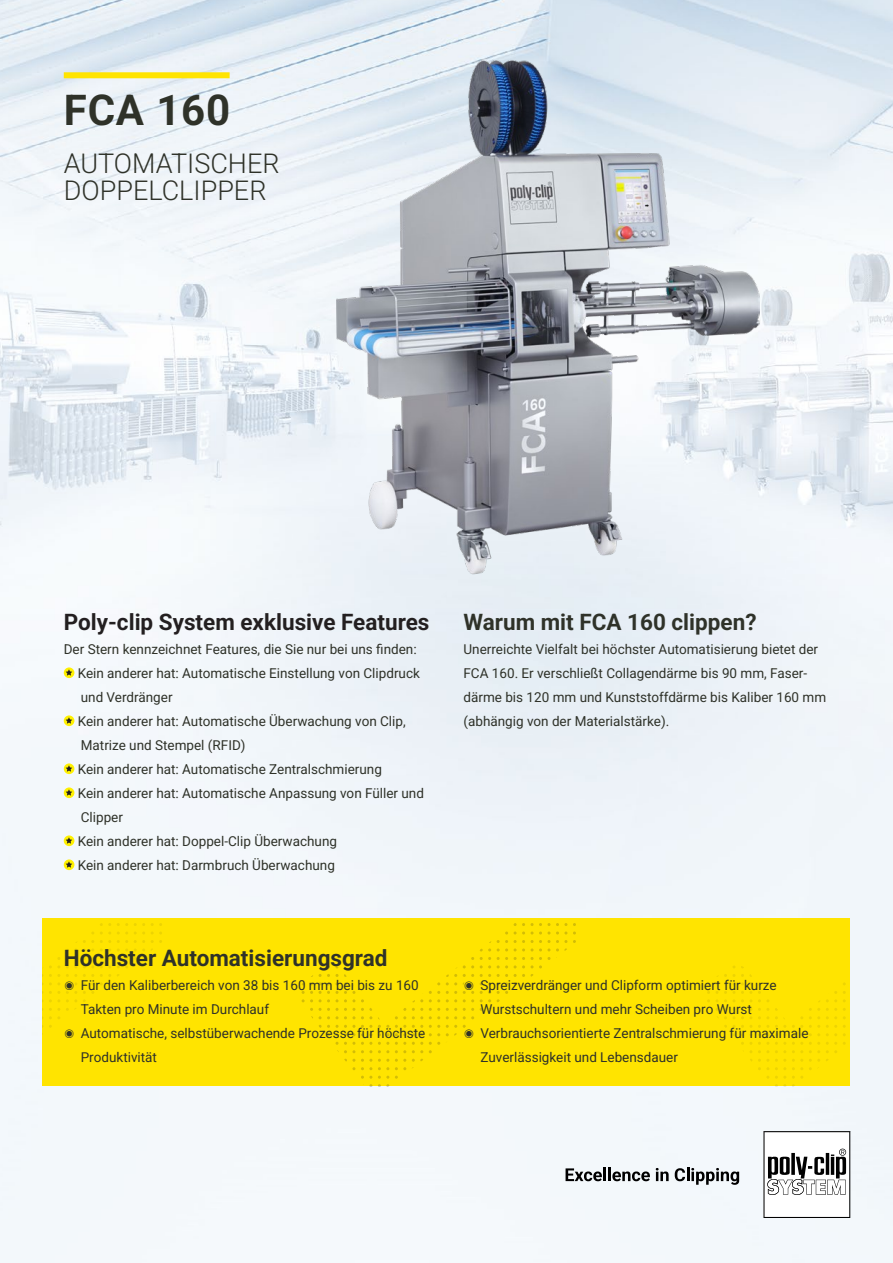
<style>
.page{position:relative;width:893px;height:1263px;background:#fff}
.page>*{position:absolute;margin:0;border:0;box-sizing:border-box;transform-origin:0 0}
.t1{font:700 42px "Roboto";letter-spacing:.02em;color:#2f3229}
.t2{font:300 27px/27px "Roboto";color:#2f3229}
.t3{font:700 22.5px "Roboto";color:#2f3229}
.t4{font:700 22.5px "Roboto";color:#231f20}
.t5{font:13.5px/24px "Roboto";color:#2f3229}
.s1{color:#ffe400}
</style>
<div class="page">
<img style="left:0;top:0;width:893px;height:1263px">
<img style="left:336px;top:61px;width:424px;height:514px">
<div style="left:64px;top:72px;width:166px;height:6px;background:#ffe400"></div>
<div style="left:43px;top:918px;width:807px;height:168px;background:#ffe400"></div>
<svg style="left:792px;top:1076px;width:11px;height:10px"></svg>
<svg style="left:775px;top:1076px;width:11px;height:10px"></svg>
<svg style="left:809px;top:1059px;width:11px;height:11px"></svg>
<svg style="left:792px;top:1059px;width:11px;height:11px"></svg>
<svg style="left:775px;top:1059px;width:11px;height:11px"></svg>
<svg style="left:758px;top:1059px;width:11px;height:11px"></svg>
<svg style="left:826px;top:1042px;width:11px;height:11px"></svg>
<svg style="left:809px;top:1042px;width:11px;height:11px"></svg>
<svg style="left:792px;top:1042px;width:11px;height:11px"></svg>
<svg style="left:775px;top:1042px;width:11px;height:11px"></svg>
<svg style="left:758px;top:1042px;width:11px;height:11px"></svg>
<svg style="left:741px;top:1042px;width:11px;height:11px"></svg>
<svg style="left:843px;top:1025px;width:3px;height:11px"></svg>
<svg style="left:826px;top:1025px;width:11px;height:11px"></svg>
<svg style="left:809px;top:1025px;width:11px;height:11px"></svg>
<svg style="left:792px;top:1025px;width:11px;height:11px"></svg>
<svg style="left:775px;top:1025px;width:11px;height:11px"></svg>
<svg style="left:758px;top:1025px;width:11px;height:11px"></svg>
<svg style="left:741px;top:1025px;width:11px;height:11px"></svg>
<svg style="left:724px;top:1025px;width:11px;height:11px"></svg>
<svg style="left:843px;top:1008px;width:3px;height:11px"></svg>
<svg style="left:826px;top:1008px;width:11px;height:11px"></svg>
<svg style="left:809px;top:1008px;width:11px;height:11px"></svg>
<svg style="left:775px;top:1008px;width:10px;height:11px"></svg>
<svg style="left:758px;top:1008px;width:11px;height:11px"></svg>
<svg style="left:741px;top:1008px;width:11px;height:11px"></svg>
<svg style="left:716px;top:1008px;width:19px;height:11px"></svg>
<svg style="left:843px;top:991px;width:3px;height:11px"></svg>
<svg style="left:826px;top:991px;width:11px;height:11px"></svg>
<svg style="left:758px;top:991px;width:11px;height:11px"></svg>
<svg style="left:741px;top:991px;width:11px;height:11px"></svg>
<svg style="left:707px;top:991px;width:28px;height:11px"></svg>
<svg style="left:741px;top:974px;width:11px;height:11px"></svg>
<svg style="left:707px;top:974px;width:28px;height:11px"></svg>
<svg style="left:49px;top:1008px;width:11px;height:11px"></svg>
<svg style="left:83px;top:991px;width:11px;height:11px"></svg>
<svg style="left:66px;top:991px;width:11px;height:11px"></svg>
<svg style="left:49px;top:991px;width:11px;height:11px"></svg>
<svg style="left:100px;top:974px;width:11px;height:11px"></svg>
<svg style="left:83px;top:974px;width:11px;height:11px"></svg>
<svg style="left:66px;top:974px;width:11px;height:11px"></svg>
<svg style="left:49px;top:974px;width:11px;height:11px"></svg>
<svg style="left:117px;top:957px;width:11px;height:11px"></svg>
<svg style="left:100px;top:957px;width:11px;height:11px"></svg>
<svg style="left:83px;top:957px;width:11px;height:11px"></svg>
<svg style="left:66px;top:957px;width:11px;height:11px"></svg>
<svg style="left:49px;top:957px;width:11px;height:11px"></svg>
<svg style="left:151px;top:940px;width:11px;height:11px"></svg>
<svg style="left:134px;top:940px;width:11px;height:11px"></svg>
<svg style="left:117px;top:940px;width:11px;height:11px"></svg>
<svg style="left:100px;top:940px;width:11px;height:11px"></svg>
<svg style="left:83px;top:940px;width:11px;height:11px"></svg>
<svg style="left:151px;top:923px;width:11px;height:11px"></svg>
<svg style="left:134px;top:923px;width:11px;height:11px"></svg>
<svg style="left:117px;top:923px;width:11px;height:11px"></svg>
<svg style="left:100px;top:923px;width:11px;height:11px"></svg>
<svg style="left:378px;top:1076px;width:11px;height:10px"></svg>
<svg style="left:361px;top:1076px;width:11px;height:10px"></svg>
<svg style="left:412px;top:1059px;width:11px;height:9px"></svg>
<svg style="left:395px;top:1059px;width:11px;height:11px"></svg>
<svg style="left:378px;top:1059px;width:11px;height:11px"></svg>
<svg style="left:361px;top:1059px;width:11px;height:11px"></svg>
<svg style="left:344px;top:1059px;width:11px;height:11px"></svg>
<svg style="left:429px;top:1042px;width:11px;height:11px"></svg>
<svg style="left:412px;top:1042px;width:11px;height:11px"></svg>
<svg style="left:395px;top:1042px;width:11px;height:11px"></svg>
<svg style="left:378px;top:1042px;width:11px;height:11px"></svg>
<svg style="left:361px;top:1042px;width:11px;height:11px"></svg>
<svg style="left:335px;top:1042px;width:20px;height:11px"></svg>
<svg style="left:446px;top:1025px;width:11px;height:11px"></svg>
<svg style="left:429px;top:1025px;width:11px;height:11px"></svg>
<svg style="left:412px;top:1025px;width:11px;height:11px"></svg>
<svg style="left:395px;top:1025px;width:11px;height:11px"></svg>
<svg style="left:378px;top:1025px;width:11px;height:11px"></svg>
<svg style="left:361px;top:1025px;width:11px;height:11px"></svg>
<svg style="left:319px;top:1025px;width:36px;height:11px"></svg>
<svg style="left:463px;top:1008px;width:11px;height:11px"></svg>
<svg style="left:446px;top:1008px;width:11px;height:11px"></svg>
<svg style="left:429px;top:1008px;width:11px;height:11px"></svg>
<svg style="left:412px;top:1008px;width:11px;height:11px"></svg>
<svg style="left:395px;top:1008px;width:11px;height:11px"></svg>
<svg style="left:361px;top:1008px;width:11px;height:11px"></svg>
<svg style="left:319px;top:1008px;width:36px;height:11px"></svg>
<svg style="left:310px;top:1008px;width:3px;height:11px"></svg>
<svg style="left:497px;top:991px;width:11px;height:11px"></svg>
<svg style="left:480px;top:991px;width:11px;height:11px"></svg>
<svg style="left:463px;top:991px;width:11px;height:11px"></svg>
<svg style="left:446px;top:991px;width:11px;height:11px"></svg>
<svg style="left:429px;top:991px;width:11px;height:11px"></svg>
<svg style="left:412px;top:999px;width:11px;height:3px"></svg>
<svg style="left:319px;top:991px;width:36px;height:11px"></svg>
<svg style="left:301px;top:991px;width:12px;height:11px"></svg>
<svg style="left:514px;top:974px;width:11px;height:11px"></svg>
<svg style="left:497px;top:974px;width:11px;height:11px"></svg>
<svg style="left:480px;top:974px;width:11px;height:11px"></svg>
<svg style="left:463px;top:974px;width:11px;height:11px"></svg>
<svg style="left:446px;top:974px;width:11px;height:11px"></svg>
<svg style="left:319px;top:974px;width:34px;height:11px"></svg>
<svg style="left:302px;top:975px;width:11px;height:10px"></svg>
<svg style="left:531px;top:957px;width:19px;height:11px"></svg>
<svg style="left:514px;top:957px;width:11px;height:11px"></svg>
<svg style="left:497px;top:957px;width:11px;height:11px"></svg>
<svg style="left:480px;top:957px;width:11px;height:11px"></svg>
<svg style="left:463px;top:957px;width:11px;height:11px"></svg>
<svg style="left:327px;top:965px;width:12px;height:3px"></svg>
<svg style="left:556px;top:940px;width:11px;height:11px"></svg>
<svg style="left:531px;top:940px;width:19px;height:11px"></svg>
<svg style="left:514px;top:940px;width:11px;height:11px"></svg>
<svg style="left:497px;top:940px;width:11px;height:11px"></svg>
<svg style="left:480px;top:941px;width:11px;height:10px"></svg>
<svg style="left:573px;top:923px;width:3px;height:11px"></svg>
<svg style="left:556px;top:923px;width:11px;height:11px"></svg>
<svg style="left:531px;top:923px;width:19px;height:11px"></svg>
<svg style="left:514px;top:923px;width:11px;height:11px"></svg>
<svg style="left:763px;top:1131px;width:87px;height:87px"></svg>
<svg style="left:566px;top:1168px;width:84px;height:13px"></svg>
<svg style="left:656px;top:1168px;width:13px;height:13px"></svg>
<svg style="left:675px;top:1168px;width:64px;height:17px"></svg>
<svg style="left:64px;top:667px;width:10px;height:11px"></svg>
<svg style="left:66px;top:669px;width:6px;height:7px"></svg>
<svg style="left:64px;top:715px;width:10px;height:11px"></svg>
<svg style="left:66px;top:717px;width:6px;height:7px"></svg>
<svg style="left:64px;top:763px;width:10px;height:11px"></svg>
<svg style="left:66px;top:765px;width:6px;height:7px"></svg>
<svg style="left:64px;top:787px;width:10px;height:11px"></svg>
<svg style="left:66px;top:789px;width:6px;height:7px"></svg>
<svg style="left:64px;top:835px;width:10px;height:11px"></svg>
<svg style="left:66px;top:837px;width:6px;height:7px"></svg>
<svg style="left:64px;top:859px;width:10px;height:11px"></svg>
<svg style="left:66px;top:861px;width:6px;height:7px"></svg>
<h1 class="t1" style="left:64px;top:81px;width:168px">FCA 160</h1>
<h2 class="t2" style="left:64px;top:149px;width:217px">AUTOMATISCHER<br>DOPPELCLIPPER</h2>
<h3 class="t4" style="left:64px;top:606px;width:367px">Poly-clip System exklusive Features</h3>
<p class="t5" style="left:78px;top:637px;width:348px;text-indent:-14px">Der Stern kennzeichnet Features, die Sie nur bei uns finden:<br>Kein anderer hat: Automatische Einstellung von Clipdruck und Verdränger<br>Kein anderer hat: Automatische Überwachung von Clip, Matrize und Stempel (RFID)<br>Kein anderer hat: Automatische Zentralschmierung<br>Kein anderer hat: Automatische Anpassung von Füller und Clipper<br>Kein anderer hat: Doppel-Clip Überwachung<br>Kein anderer hat: Darmbruch Überwachung</p>
<h3 class="t3" style="left:64px;top:942px;width:325px">Höchster Automatisierungsgrad</h3>
<p class="t5" style="left:81px;top:973px;width:340px;text-indent:-17px"><span class="s1">➢</span> Für den Kaliberbereich von 38 bis 160 mm bei bis zu 160<br>Takten pro Minute im Durchlauf</p>
<p class="t5" style="left:81px;top:1021px;width:346px;text-indent:-17px"><span class="s1">➢</span> Automatische, selbstüberwachende Prozesse für höchste<br>Produktivität</p>
<h3 class="t3" style="left:463px;top:606px;width:295px">Warum mit FCA 160 clippen?</h3>
<p class="t5" style="left:463px;top:637px;width:364px">Unerreichte Vielfalt bei höchster Automatisierung bietet der FCA 160. Er verschließt Collagendärme bis 90 mm, Faser&shy;därme bis 120 mm und Kunststoffdärme bis Kaliber 160 mm (abhängig von der Materialstärke).</p>
<p class="t5" style="left:463px;top:973px;width:315px;text-align:center"><span class="s1">➢</span> Spreizverdränger und Clipform optimiert für kurze<br>Wurstschultern und mehr Scheiben pro Wurst</p>
<p class="t5" style="left:480px;top:1021px;width:329px;text-indent:-17px"><span class="s1">➢</span> Verbrauchsorientierte Zentralschmierung für maximale<br>Zuverlässigkeit und Lebensdauer</p>
</div>
